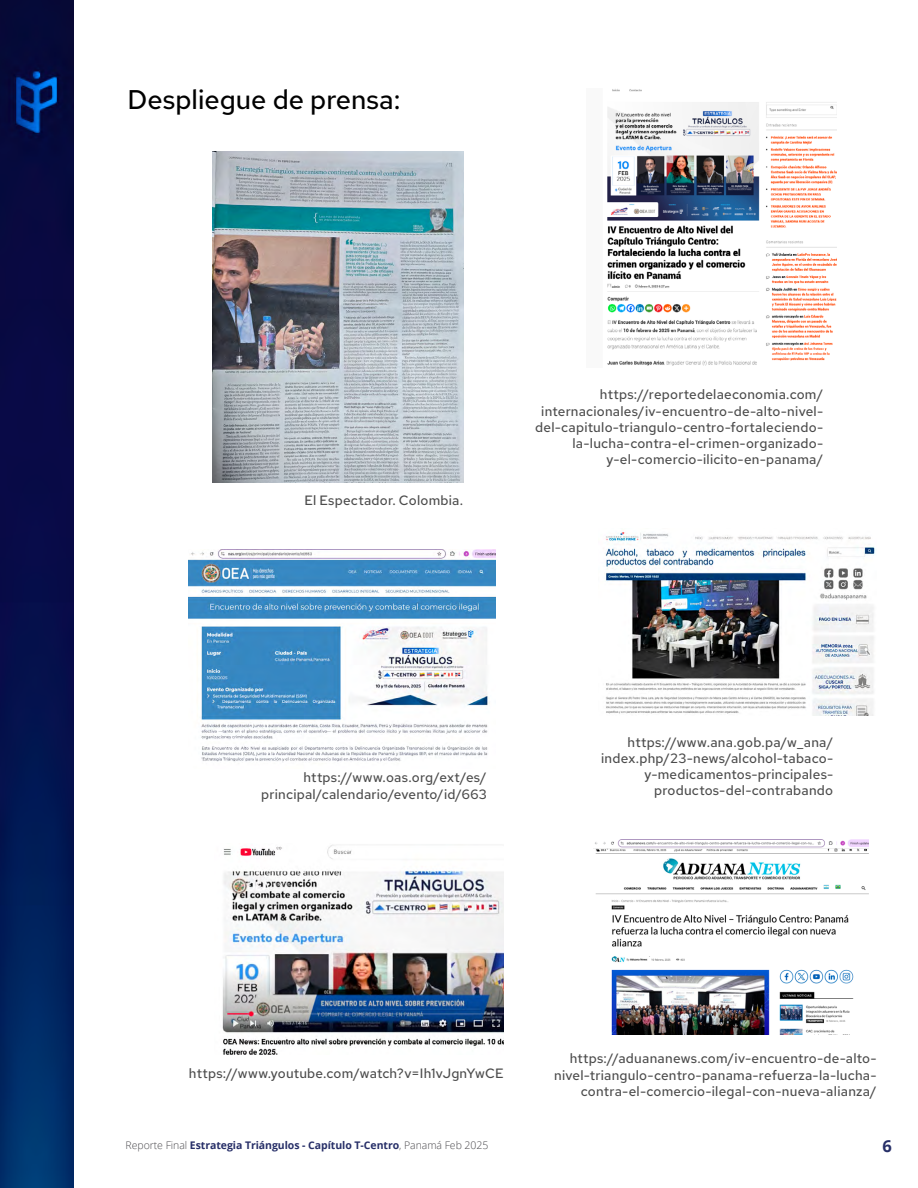
<style>
.page{position:relative;width:918px;height:1188px;background:#fff}
.page>*{position:absolute;margin:0;border:0;box-sizing:border-box;transform-origin:0 0}
.t1{font:500 27px "Red Hat Text";color:#000}
.t2{font:700 16.5px "Open Sans";color:#272f68}
.t3{font:500 13.5px/16.2px "Red Hat Text";letter-spacing:.015em;color:#4b4b4b;text-align:right}
.t4{font:700 10.5px "Open Sans";letter-spacing:-.005em;color:#272f68}
.s1{font-weight:300;color:#4b4a4e}
</style>
<div class="page">
<img style="left:0;top:0;width:74px;height:1188px">
<img style="left:212px;top:151px;width:251px;height:331px">
<img style="left:607px;top:89px;width:230px;height:277px">
<img style="left:189px;top:550px;width:307px;height:212px">
<img style="left:605px;top:532px;width:271px;height:184px">
<img style="left:594px;top:840px;width:274px;height:194px">
<img style="left:222px;top:844px;width:282px;height:211px">
<h1 class="t1" style="left:128px;top:82px;width:274px">Despliegue de prensa:</h1>
<p class="t3" style="left:304px;top:492px;width:160px">El Espectador. Colombia.</p>
<p class="t3" style="left:535px;top:386px;width:290px">https://reportedelaeconomia.com/ internacionales/iv-encuentro-de-alto-nivel&shy;del-capitulo-triangulo-centro-fortaleciendo&shy;la-lucha-contra-el-crimen-organizado&shy;y-el-comercio-ilicito-en-panama/</p>
<p class="t3" style="left:261px;top:769px;width:227px">https://www.oas.org/ext/es/ principal/calendario/evento/id/663</p>
<p class="t3" style="left:601px;top:734px;width:234px">https://www.ana.gob.pa/w_ana/ index.php/23-news/alcohol-tabaco&shy;y-medicamentos-principales&shy;productos-del-contrabando</p>
<p class="t3" style="left:189px;top:1065px;width:316px">https://www.youtube.com/watch?v=Ih1vJgnYwCE</p>
<p class="t3" style="left:554px;top:1050px;width:324px">https://aduananews.com/iv-encuentro-de-alto&shy;nivel-triangulo-centro-panama-refuerza-la-lucha&shy;contra-el-comercio-ilegal-con-nueva-alianza/</p>
<p class="t4" style="left:126px;top:1138px;width:364px"><span class="s1">Reporte Final</span> Estrategia Triángulos - Capítulo T-Centro<span class="s1">, Panamá Feb 2025</span></p>
<p class="t2" style="left:882px;top:1134px;width:11px">6</p>
</div>
